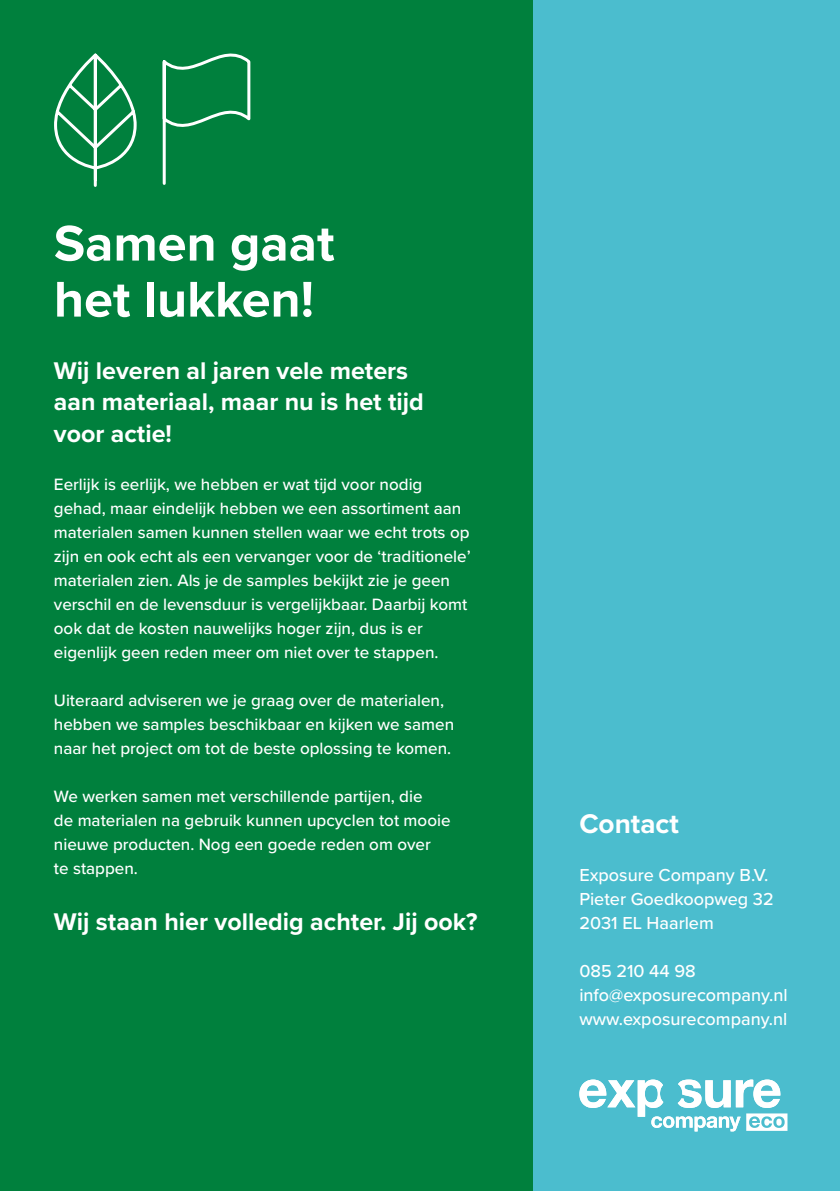
<style>
.page{position:relative;width:840px;height:1191px;background:#fff}
.page>*{position:absolute;margin:0;border:0;box-sizing:border-box;transform-origin:0 0}
.t1{font:700 52px/56px "Proxima Nova";color:#fff}
.t2{font:700 28px "Proxima Nova";color:#fff}
.t3{font:700 25px/31.6px "Proxima Nova";color:#fff}
.t4{font:500 18px/24px "Proxima Nova";color:#fff}
.t5{font:500 17px/24px "Proxima Nova";color:#fff}
</style>
<div class="page">
<div style="left:0;top:0;width:559px;height:1191px;background:#00803d"></div>
<svg style="left:162px;top:53px;width:89px;height:132px"></svg>
<svg style="left:54px;top:53px;width:83px;height:134px"></svg>
<div style="left:533px;top:0;width:306px;height:1191px;background:#4bbdce"></div>
<svg style="left:579px;top:1079px;width:208px;height:52px"></svg>
<h1 class="t1" style="left:54px;top:214px;width:282px">Samen gaat het lukken!</h1>
<h3 class="t3" style="left:54px;top:354px;width:371px">Wij leveren al jaren vele meters aan materiaal, maar nu is het tijd voor actie!</h3>
<p class="t5" style="left:54px;top:471px;width:418px">Eerlijk is eerlijk, we hebben er wat tijd voor nodig gehad, maar eindelijk hebben we een assortiment aan materialen samen kunnen stellen waar we echt trots op zijn en ook echt als een vervanger voor de ‘traditionele’ materialen zien. Als je de samples bekijkt zie je geen verschil en de levensduur is vergelijkbaar. Daarbij komt ook dat de kosten nauwelijks hoger zijn, dus is er eigenlijk geen reden meer om niet over te stappen.</p>
<p class="t5" style="left:54px;top:687px;width:401px">Uiteraard adviseren we je graag over de materialen, hebben we samples beschikbaar en kijken we samen naar het project om tot de beste oplossing te komen.</p>
<p class="t5" style="left:54px;top:783px;width:398px">We werken samen met verschillende partijen, die<br>de materialen na gebruik kunnen upcyclen tot mooie nieuwe producten. Nog een goede reden om over<br>te stappen.</p>
<h3 class="t3" style="left:54px;top:905px;width:425px">Wij staan hier volledig achter. Jij ook?</h3>
<h2 class="t2" style="left:579px;top:803px;width:101px">Contact</h2>
<p class="t4" style="left:579px;top:862px;width:196px">Exposure Company B.V.<br>Pieter Goedkoopweg 32<br>2031 EL Haarlem</p>
<p class="t4" style="left:579px;top:958px;width:210px">085 210 44 98 info@exposurecompany.nl www.exposurecompany.nl</p>
</div>
